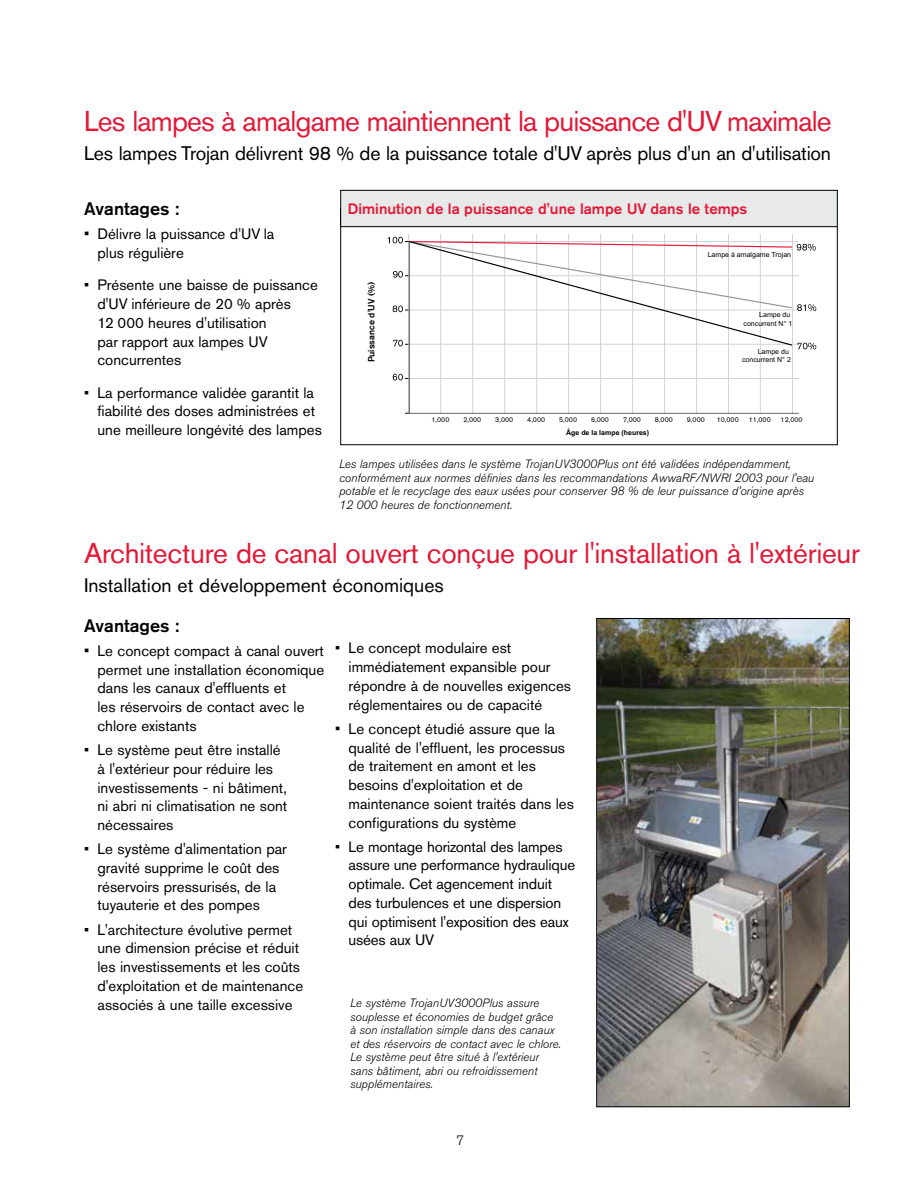
<style>
.page{position:relative;width:918px;height:1188px;background:#fff}
.page>*{position:absolute;margin:0;border:0;box-sizing:border-box;transform-origin:0 0}
.t1{font:28.5px "Akzidenz Grotesk BQ";letter-spacing:-.01em;color:#e31837}
.t2{font:28.5px "Akzidenz Grotesk BQ";letter-spacing:-.03em;color:#e31837}
.t3{font:19.5px "Akzidenz Grotesk BQ";letter-spacing:-.01em;color:#000}
.t4{font:500 18px "Akzidenz Grotesk BQ";color:#000}
.t5{font:15px/18.8px "Akzidenz Grotesk BQ";color:#000}
.t6{font:500 15px "Akzidenz Grotesk BQ";color:#e31837}
.t7{font:300 13.5px "Akzidenz Grotesk BQ";color:#000}
.t8{font:italic 300 12px/13.5px "Akzidenz Grotesk BQ";color:#000}
.t9{font:500 9px "Akzidenz Grotesk BQ";color:#000}
.t10{font:7.05px "Akzidenz Grotesk BQ";color:#000}
.t11{font:7.05px/8.4px "Arial";color:#000;text-align:right}
.t12{font:700 7.05px "Arial";color:#000}
.s1{font-size:15.75px}
</style>
<div class="page">
<img style="left:598px;top:620px;width:250px;height:485px">
<div style="left:596px;top:618px;width:254px;height:489px;border:1px solid #000"></div>
<hr style="left:728px;top:234px;width:1px;height:179px;background:#d1d3d4">
<svg style="left:393px;top:374px;width:15px;height:6px"></svg>
<hr style="left:696px;top:234px;width:1px;height:179px;background:#d1d3d4">
<hr style="left:664px;top:234px;width:1px;height:179px;background:#d1d3d4">
<hr style="left:792px;top:234px;width:1px;height:179px;background:#d1d3d4">
<hr style="left:760px;top:234px;width:1px;height:179px;background:#d1d3d4">
<hr style="left:632px;top:234px;width:1px;height:179px;background:#d1d3d4">
<hr style="left:600px;top:234px;width:1px;height:179px;background:#d1d3d4">
<hr style="left:568px;top:234px;width:1px;height:179px;background:#d1d3d4">
<hr style="left:536px;top:234px;width:1px;height:179px;background:#d1d3d4">
<hr style="left:504px;top:234px;width:1px;height:179px;background:#d1d3d4">
<hr style="left:472px;top:234px;width:1px;height:179px;background:#d1d3d4">
<hr style="left:440px;top:234px;width:1px;height:179px;background:#d1d3d4">
<hr style="left:408px;top:234px;width:1px;height:179px;background:#d1d3d4">
<svg style="left:409px;top:350px;width:390px;height:63px"></svg>
<svg style="left:388px;top:237px;width:428px;height:113px"></svg>
<div style="left:341px;top:190px;width:496px;height:37px;background:#e8e9e9"></div>
<div style="left:340px;top:190px;width:498px;height:37px;border:1px solid #000"></div>
<h1 class="t2" style="left:84px;top:104px;width:749px">Les lampes à amalgame maintiennent la puissance d'UV maximale</h1>
<h2 class="t3" style="left:84px;top:142px;width:749px">Les lampes Trojan délivrent 98 % de la puissance totale d'UV après plus d'un an d'utilisation</h2>
<p class="t4" style="left:84px;top:198px;width:97px">Avantages :</p>
<p class="t5" style="left:98px;top:225px;width:178px;text-indent:-14px"><span class="s1">•</span> Délivre la puissance d'UV la plus régulière</p>
<p class="t5" style="left:98px;top:276px;width:222px;text-indent:-14px">• Présente une baisse de puissance d'UV inférieure de 20 % après<br>12 000 heures d'utilisation<br>par rapport aux lampes UV concurrentes</p>
<p class="t5" style="left:98px;top:383px;width:226px;text-indent:-14px">• La performance validée garantit la fiabilité des doses administrées et une meilleure longévité des lampes</p>
<p class="t6" style="left:348px;top:200px;width:401px">Diminution de la puissance d'une lampe UV dans le temps</p>
<p class="t9" style="left:366px;top:362px;width:82px;rotate:-90deg">Puissance d'UV (%)</p>
<p class="t11" style="left:708px;top:251px;width:85px">Lampe à amalgame Trojan</p>
<p class="t11" style="left:744px;top:311px;width:50px">Lampe du concurrent N° 1</p>
<p class="t11" style="left:742px;top:347px;width:50px">Lampe du concurrent N° 2</p>
<p class="t10" style="left:431px;top:415px;width:19px">1,000</p>
<p class="t10" style="left:463px;top:415px;width:19px">2,000</p>
<p class="t10" style="left:495px;top:415px;width:19px">3,000</p>
<p class="t10" style="left:527px;top:415px;width:19px">4,000</p>
<p class="t10" style="left:559px;top:415px;width:19px">5,000</p>
<p class="t10" style="left:591px;top:415px;width:19px">6,000</p>
<p class="t10" style="left:623px;top:415px;width:19px">7,000</p>
<p class="t10" style="left:655px;top:415px;width:19px">8,000</p>
<p class="t10" style="left:687px;top:415px;width:19px">9,000</p>
<p class="t10" style="left:717px;top:415px;width:24px">10,000</p>
<p class="t10" style="left:749px;top:415px;width:24px">11,000</p>
<p class="t10" style="left:781px;top:415px;width:24px">12,000</p>
<p class="t12" style="left:566px;top:427px;width:85px">Âge de la lampe (heures)</p>
<p class="t8" style="left:339px;top:458px;width:477px">Les lampes utilisées dans le système TrojanUV3000Plus ont été validées indépendamment, conformément aux normes définies dans les recommandations AwwaRF/NWRI 2003 pour l'eau potable et le recyclage des eaux usées pour conserver 98 % de leur puissance d'origine après 12 000 heures de fonctionnement.</p>
<h1 class="t1" style="left:84px;top:536px;width:778px">Architecture de canal ouvert conçue pour l'installation à l'extérieur</h1>
<h2 class="t3" style="left:84px;top:574px;width:361px">Installation et développement économiques</h2>
<p class="t4" style="left:84px;top:614px;width:97px">Avantages :</p>
<p class="t5" style="left:98px;top:641px;width:228px;text-indent:-14px"><span class="s1">•</span> Le concept compact à canal ouvert permet une installation économique dans les canaux d'effluents et<br>les réservoirs de contact avec le chlore existants</p>
<p class="t5" style="left:98px;top:740px;width:191px;text-indent:-14px">• Le système peut être installé à l'extérieur pour réduire les investissements - ni bâtiment, ni abri ni climatisation ne sont nécessaires</p>
<p class="t5" style="left:98px;top:840px;width:191px;text-indent:-14px">• Le système d'alimentation par gravité supprime le coût des réservoirs pressurisés, de la tuyauterie et des pompes</p>
<p class="t5" style="left:98px;top:920px;width:207px;text-indent:-14px">• L'architecture évolutive permet une dimension précise et réduit les investissements et les coûts d'exploitation et de maintenance associés à une taille excessive</p>
<p class="t5" style="left:349px;top:639px;width:224px;text-indent:-14px">• Le concept modulaire est immédiatement expansible pour répondre à de nouvelles exigences réglementaires ou de capacité</p>
<p class="t5" style="left:349px;top:719px;width:227px;text-indent:-14px"><span class="s1">•</span> Le concept étudié assure que la qualité de l'effluent, les processus de traitement en amont et les besoins d'exploitation et de maintenance soient traités dans les configurations du système</p>
<p class="t5" style="left:349px;top:837px;width:228px;text-indent:-14px">• Le montage horizontal des lampes assure une performance hydraulique optimale. Cet agencement induit des turbulences et une dispersion qui optimisent l'exposition des eaux usées aux UV</p>
<p class="t8" style="left:350px;top:997px;width:213px">Le système TrojanUV3000Plus assure souplesse et économies de budget grâce à son installation simple dans des canaux et des réservoirs de contact avec le chlore.<br>Le système peut être situé à l'extérieur sans bâtiment, abri ou refroidissement supplémentaires.</p>
<p class="t7" style="left:457px;top:1133px;width:9px">7</p>
</div>
